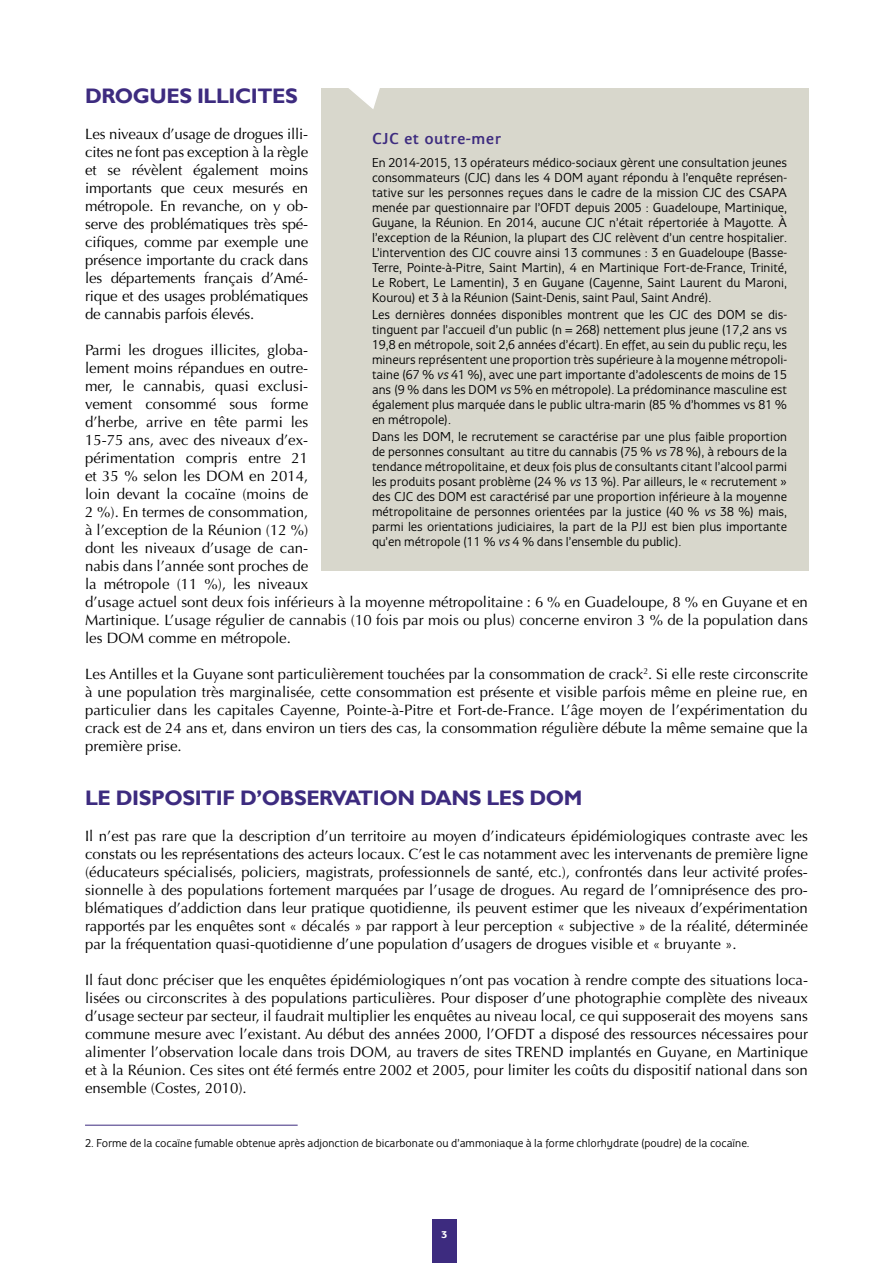
<style>
.page{position:relative;width:893px;height:1263px;background:#fff}
.page>*{position:absolute;margin:0;border:0;box-sizing:border-box;transform-origin:0 0}
.t1{font:700 21px "Gill Sans";letter-spacing:-.02em;color:#3d2b7f}
.t2{font:500 16.5px "Eurocrat";letter-spacing:.03em;color:#3d2b7f}
.t3{font:15px/18px "Optima LT Std";color:#000;text-align:justify}
.t4{font:13.5px/15px "Eurocrat";color:#000;text-align:justify}
.t5{font:12px "Eurocrat";color:#000}
.t6{font:700 10.5px "Eurocrat";color:#fff}
.s1{font-style:italic}
</style>
<div class="page">
<div style="left:432px;top:1219px;width:25px;height:44px;background:#3d2b7f"></div>
<hr style="left:85px;top:1125px;width:213px;height:1px;background:#3d2b7f">
<div style="left:321px;top:89px;width:487px;height:482px;background:#d8d7cc"></div>
<svg style="left:340px;top:88px;width:42px;height:21px"></svg>
<h1 class="t1" style="left:85px;top:83px;width:214px">DROGUES ILLICITES</h1>
<p class="t3" style="left:85px;top:125px;width:225px">Les niveaux d’usage de drogues illi&shy;cites ne font pas exception à la règle et se révèlent également moins importants que ceux mesurés en métropole. En revanche, on y ob&shy;serve des problématiques très spé&shy;cifiques, comme par exemple une présence importante du crack dans les départements français d’Amé&shy;rique et des usages problématiques de cannabis parfois élevés.</p>
<p class="t3" style="left:85px;top:341px;width:724px;text-align:left">Parmi les drogues illicites, globa-<br>lement moins répandues en outre-<br>mer, le cannabis, quasi exclusi-<br>vement consommé sous forme<br>d’herbe, arrive en tête parmi les<br>15-75 ans, avec des niveaux d’ex-<br>périmentation compris entre 21<br>et 35 % selon les DOM en 2014,<br>loin devant la cocaïne (moins de<br>2 %). En termes de consommation,<br>à l’exception de la Réunion (12 %)<br>dont les niveaux d’usage de can-<br>nabis dans l’année sont proches de<br>la métropole (11 %), les niveaux<br>d’usage actuel sont deux fois inférieurs à la moyenne métropolitaine : 6 % en Guadeloupe, 8 % en Guyane et en Martinique. L’usage régulier de cannabis (10 fois par mois ou plus) concerne environ 3 % de la population dans les DOM comme en métropole.</p>
<p class="t3" style="left:85px;top:665px;width:724px">Les Antilles et la Guyane sont particulièrement touchées par la consommation de crack<sup>2</sup>. Si elle reste circonscrite à une population très marginalisée, cette consommation est présente et visible parfois même en pleine rue, en particulier dans les capitales Cayenne, Pointe-à-Pitre et Fort-de-France. L’âge moyen de l’expérimentation du crack est de 24 ans et, dans environ un tiers des cas, la consommation régulière débute la même semaine que la première prise.</p>
<h1 class="t1" style="left:85px;top:785px;width:499px">LE DISPOSITIF D’OBSERVATION DANS LES DOM</h1>
<p class="t3" style="left:85px;top:827px;width:724px">Il n’est pas rare que la description d’un territoire au moyen d’indicateurs épidémiologiques contraste avec les constats ou les représentations des acteurs locaux. C’est le cas notamment avec les intervenants de première ligne (éducateurs spécialisés, policiers, magistrats, professionnels de santé, etc.), confrontés dans leur activité profes&shy;sionnelle à des populations fortement marquées par l’usage de drogues. Au regard de l’omniprésence des pro&shy;blématiques d’addiction dans leur pratique quotidienne, ils peuvent estimer que les niveaux d’expérimentation rapportés par les enquêtes sont « décalés » par rapport à leur perception « subjective » de la réalité, déterminée par la fréquentation quasi-quotidienne d’une population d’usagers de drogues visible et « bruyante ».</p>
<p class="t3" style="left:85px;top:971px;width:724px">Il faut donc préciser que les enquêtes épidémiologiques n’ont pas vocation à rendre compte des situations loca&shy;lisées ou circonscrites à des populations particulières. Pour disposer d’une photographie complète des niveaux d’usage secteur par secteur, il faudrait multiplier les enquêtes au niveau local, ce qui supposerait des moyens sans commune mesure avec l’existant. Au début des années 2000, l’OFDT a disposé des ressources nécessaires pour alimenter l’observation locale dans trois DOM, au travers de sites TREND implantés en Guyane, en Martinique et à la Réunion. Ces sites ont été fermés entre 2002 et 2005, pour limiter les coûts du dispositif national dans son ensemble (Costes, 2010).</p>
<p class="t2" style="left:372px;top:129px;width:130px">CJC et outre-mer</p>
<p class="t4" style="left:372px;top:155px;width:416px">En 2014-2015, 13 opérateurs médico-sociaux gèrent une consultation jeunes consommateurs (CJC) dans les 4 DOM ayant répondu à l’enquête représen&shy;tative sur les personnes reçues dans le cadre de la mission CJC des CSAPA menée par questionnaire par l’OFDT depuis 2005 : Guadeloupe, Martinique, Guyane, la Réunion. En 2014, aucune CJC n’était répertoriée à Mayotte. À l’exception de la Réunion, la plupart des CJC relèvent d’un centre hospitalier.<br>L’intervention des CJC couvre ainsi 13 communes : 3 en Guadeloupe (Basse-Terre, Pointe-à-Pitre, Saint Martin), 4 en Martinique Fort-de-France, Trinité, Le Robert, Le Lamentin), 3 en Guyane (Cayenne, Saint Laurent du Maroni, Kourou) et 3 à la Réunion (Saint-Denis, saint Paul, Saint André).</p>
<p class="t4" style="left:372px;top:307px;width:416px">Les dernières données disponibles montrent que les CJC des DOM se dis&shy;tinguent par l’accueil d’un public (n = 268) nettement plus jeune (17,2 ans vs 19,8 en métropole, soit 2,6 années d’écart). En effet, au sein du public reçu, les mineurs représentent une proportion très supérieure à la moyenne métropoli&shy;taine (67 % <span class="s1">vs</span> 41 %), avec une part importante d’adolescents de moins de 15 ans (9 % dans les DOM <span class="s1">vs</span> 5% en métropole). La prédominance masculine est également plus marquée dans le public ultra-marin (85 % d’hommes vs 81 % en métropole).</p>
<p class="t4" style="left:372px;top:429px;width:416px">Dans les DOM, le recrutement se caractérise par une plus faible proportion de personnes consultant au titre du cannabis (75 % <span class="s1">vs</span> 78 %), à rebours de la tendance métropolitaine, et deux fois plus de consultants citant l’alcool parmi les produits posant problème (24 % <span class="s1">vs</span> 13 %). Par ailleurs, le « recrutement » des CJC des DOM est caractérisé par une proportion inférieure à la moyenne métropolitaine de personnes orientées par la justice (40 % <span class="s1">vs</span> 38 %) mais, parmi les orientations judiciaires, la part de la PJJ est bien plus importante qu’en métropole (11 % <span class="s1">vs</span> 4 % dans l’ensemble du public).</p>
<p class="t5" style="left:85px;top:1136px;width:666px">2. Forme de la cocaïne fumable obtenue après adjonction de bicarbonate ou d’ammoniaque à la forme chlorhydrate (poudre) de la cocaïne.</p>
<p class="t6" style="left:441px;top:1228px;width:8px">3</p>
</div>
